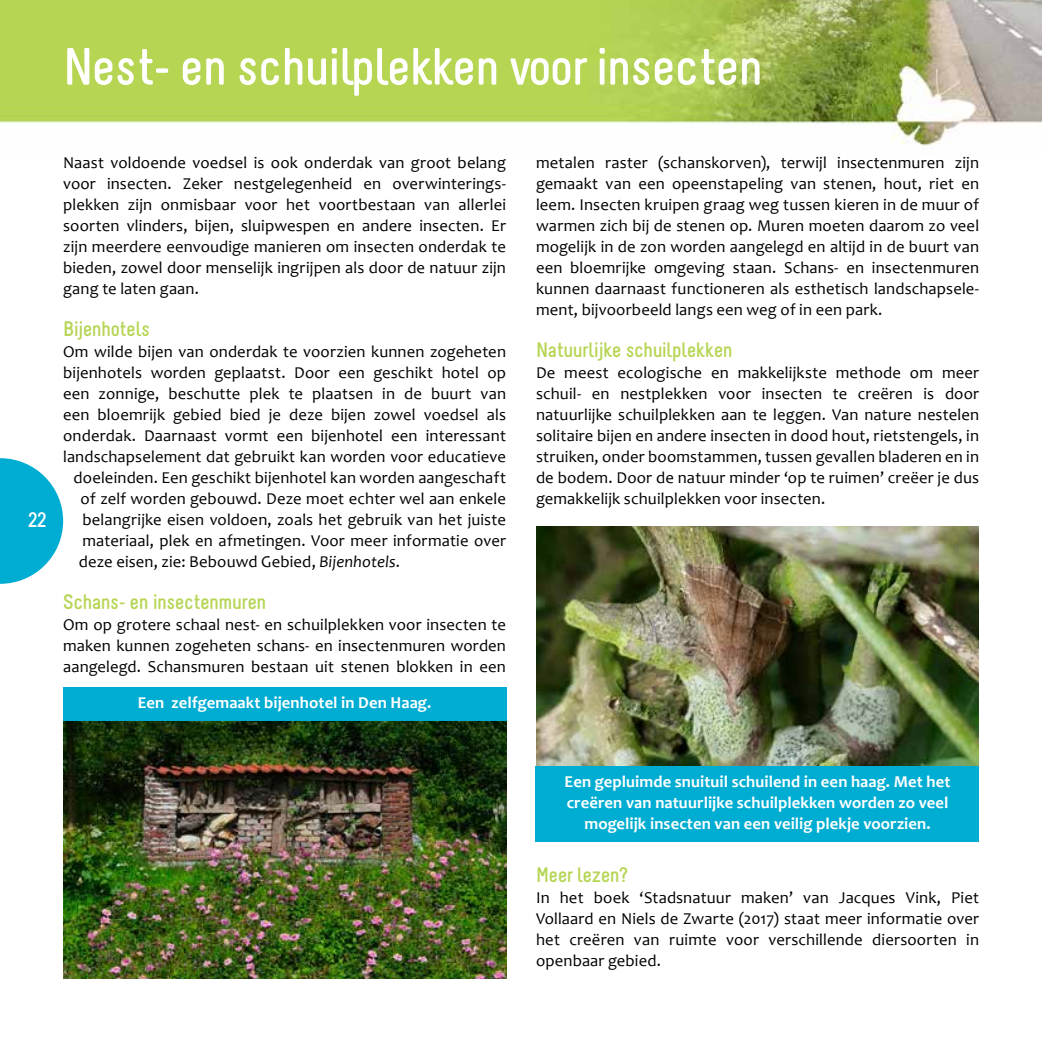
<style>
.page{position:relative;width:1042px;height:1042px;background:#fff}
.page>*{position:absolute;margin:0;border:0;box-sizing:border-box;transform-origin:0 0}
.t1{font:700 52.5px "Melbourne";letter-spacing:-.01em;color:#fff}
.t2{font:700 21px "Melbourne";letter-spacing:-.01em;color:#b6d554}
.t3{font:700 21px "Melbourne";color:#fff}
.t4{font:16.62px/21px "Candara";letter-spacing:.01em;color:#000;text-align:justify}
.t5{font:700 16.62px/21px "Candara";letter-spacing:.005em;color:#fff;text-align:center}
.s1{font-style:italic}
</style>
<div class="page">
<img style="left:0;top:0;width:1042px;height:146px">
<svg style="left:0;top:458px;width:63px;height:126px"></svg>
<img style="left:63px;top:720px;width:443px;height:259px">
<div style="left:63px;top:687px;width:443px;height:33px;background:#00add2"></div>
<img style="left:536px;top:526px;width:443px;height:240px">
<div style="left:536px;top:766px;width:443px;height:75px;background:#00add2"></div>
<h1 class="t1" style="left:63px;top:39px;width:701px">Nest- en schuilplekken voor insecten</h1>
<p class="t3" style="left:28px;top:509px;width:20px">22</p>
<p class="t4" style="left:63px;top:152px;width:444px">Naast voldoende voedsel is ook onderdak van groot belang voor insecten. Zeker nestgelegenheid en overwinterings&shy;plekken zijn onmisbaar voor het voortbestaan van allerlei soorten vlinders, bijen, sluipwespen en andere insecten. Er zijn meerdere eenvoudige manieren om insecten onderdak te bieden, zowel door menselijk ingrijpen als door de natuur zijn gang te laten gaan.</p>
<p class="t2" style="left:63px;top:318px;width:88px">Bijenhotels</p>
<p class="t4" style="left:63px;top:341px;width:444px">Om wilde bijen van onderdak te voorzien kunnen zogeheten</p>
<p class="t4" style="left:63px;top:362px;width:444px">bijenhotels worden geplaatst. Door een geschikt hotel op</p>
<p class="t4" style="left:63px;top:383px;width:444px">een zonnige, beschutte plek te plaatsen in de buurt van</p>
<p class="t4" style="left:63px;top:404px;width:444px">een bloemrijk gebied bied je deze bijen zowel voedsel als</p>
<p class="t4" style="left:63px;top:425px;width:444px">onderdak. Daarnaast vormt een bijenhotel een interessant</p>
<p class="t4" style="left:63px;top:446px;width:444px">landschapselement dat gebruikt kan worden voor educatieve</p>
<p class="t4" style="left:74px;top:467px;width:434px">doeleinden. Een geschikt bijenhotel kan worden aangeschaft</p>
<p class="t4" style="left:81px;top:488px;width:427px">of zelf worden gebouwd. Deze moet echter wel aan enkele</p>
<p class="t4" style="left:82px;top:509px;width:425px">belangrijke eisen voldoen, zoals het gebruik van het juiste</p>
<p class="t4" style="left:82px;top:530px;width:425px">materiaal, plek en afmetingen. Voor meer informatie over</p>
<p class="t4" style="left:79px;top:551px;width:322px">deze eisen, zie: Bebouwd Gebied, <span class="s1">Bijenhotels</span>.</p>
<p class="t2" style="left:63px;top:591px;width:204px">Schans- en insectenmuren</p>
<p class="t4" style="left:63px;top:614px;width:444px">Om op grotere schaal nest- en schuilplekken voor insecten te maken kunnen zogeheten schans- en insectenmuren worden aangelegd. Schansmuren bestaan uit stenen blokken in een</p>
<p class="t5" style="left:138px;top:692px;width:295px">Een zelfgemaakt bijenhotel in Den Haag.</p>
<p class="t4" style="left:536px;top:152px;width:445px">metalen raster (schanskorven), terwijl insectenmuren zijn gemaakt van een opeenstapeling van stenen, hout, riet en leem. Insecten kruipen graag weg tussen kieren in de muur of warmen zich bij de stenen op. Muren moeten daarom zo veel mogelijk in de zon worden aangelegd en altijd in de buurt van een bloemrijke omgeving staan. Schans- en insectenmuren kunnen daarnaast functioneren als esthetisch landschapsele&shy;ment, bijvoorbeeld langs een weg of in een park.</p>
<p class="t2" style="left:536px;top:339px;width:198px">Natuurlijke schuilplekken</p>
<p class="t4" style="left:536px;top:362px;width:445px">De meest ecologische en makkelijkste methode om meer schuil- en nestplekken voor insecten te creëren is door natuurlijke schuilplekken aan te leggen. Van nature nestelen solitaire bijen en andere insecten in dood hout, rietstengels, in struiken, onder boomstammen, tussen gevallen bladeren en in de bodem. Door de natuur minder ‘op te ruimen’ creëer je dus gemakkelijk schuilplekken voor insecten.</p>
<p class="t5" style="left:564px;top:771px;width:387px">Een gepluimde snuituil schuilend in een haag. Met het creëren van natuurlijke schuilplekken worden zo veel mogelijk insecten van een veilig plekje voorzien.</p>
<p class="t2" style="left:536px;top:864px;width:94px">Meer lezen?</p>
<p class="t4" style="left:536px;top:887px;width:445px">In het boek ‘Stadsnatuur maken’ van Jacques Vink, Piet Vollaard en Niels de Zwarte (2017) staat meer informatie over het creëren van ruimte voor verschillende diersoorten in openbaar gebied.</p>
</div>
